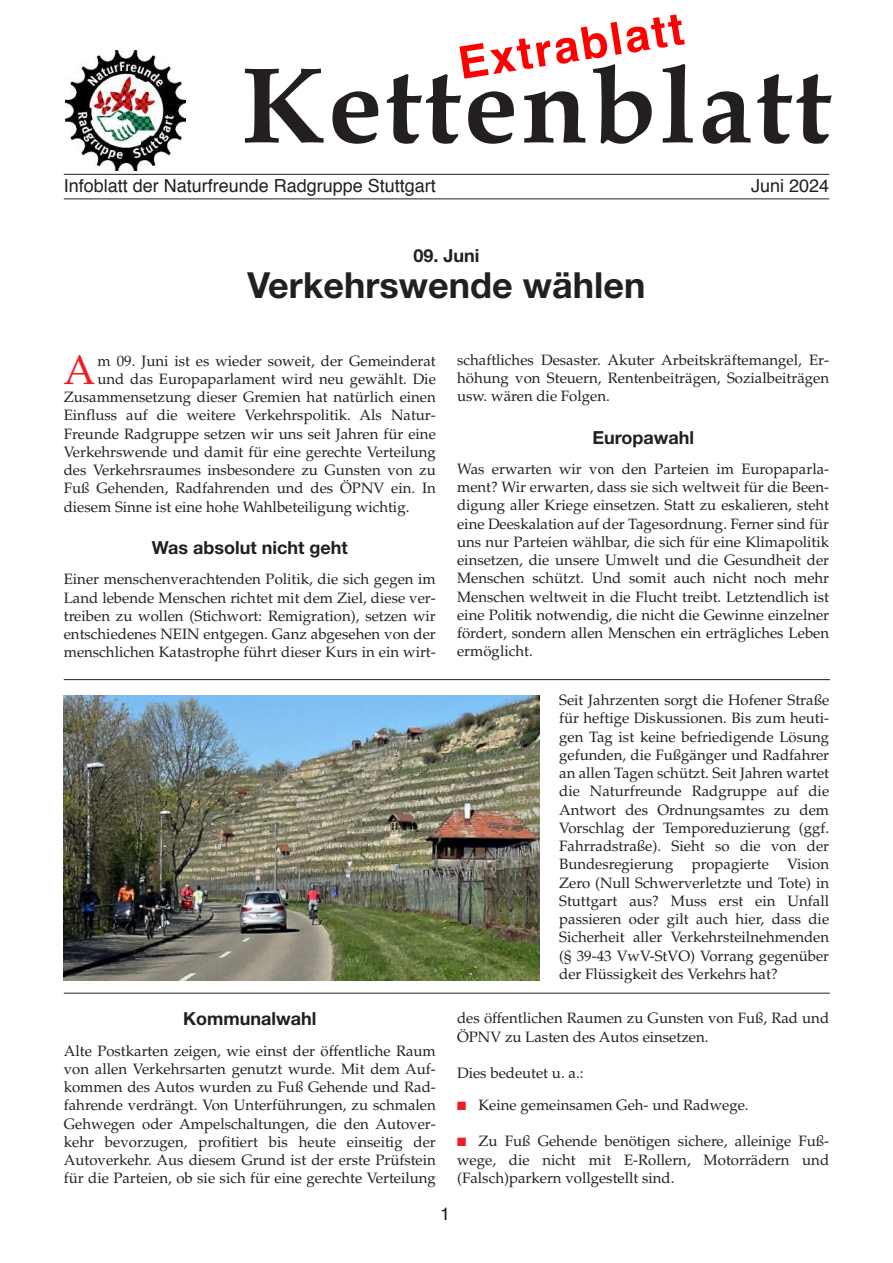
<style>
.page{position:relative;width:893px;height:1263px;background:#fff}
.page>*{position:absolute;margin:0;border:0;box-sizing:border-box;transform-origin:0 0}
.t1{font:700 108px "Book Antiqua";letter-spacing:.03em;color:#231f20}
.t2{font:700 45px "Helvetica";color:#f00}
.t3{font:41.25px "Palatino";color:#ee1d23}
.t4{font:700 36px "Helvetica Neue LT";color:#231f20}
.t5{font:18px "Helvetica";color:#231f20}
.t6{font:700 18px "Helvetica Neue LT";color:#231f20}
.t7{font:15px/18.3px "Palatino";color:#231f20;text-align:justify}
.s1{color:#ee1d23}
</style>
<div class="page">
<img style="left:65px;top:51px;width:120px;height:119px">
<hr style="left:64px;top:174px;width:765px;height:1px;background:#231f20">
<hr style="left:64px;top:199px;width:765px;height:1px;background:#231f20">
<img style="left:64px;top:696px;width:476px;height:284px">
<hr style="left:64px;top:679px;width:766px;height:1px;background:#231f20">
<hr style="left:64px;top:993px;width:766px;height:1px;background:#231f20">
<h2 class="t2" style="left:455px;top:45px;width:229px;rotate:-9deg">E xtrablatt</h2>
<h1 class="t1" style="left:241px;top:43px;width:592px">Kettenblatt</h1>
<p class="t5" style="left:64px;top:178px;width:374px">Infoblatt der Naturfreunde Radgruppe Stuttgart</p>
<p class="t5" style="left:751px;top:178px;width:80px">Juni 2024</p>
<p class="t6" style="left:413px;top:249px;width:68px">09. Juni</p>
<h3 class="t4" style="left:247px;top:273px;width:399px">Verkehrswende wählen</h3>
<h3 class="t3" style="left:63px;top:354px;width:34px">A</h3>
<p class="t7" style="left:98px;top:353px;width:340px">m 09. Juni ist es wieder soweit, der Gemeinderat</p>
<p class="t7" style="left:98px;top:371px;width:340px">und das Europaparlament wird neu gewählt. Die</p>
<p class="t7" style="left:64px;top:389px;width:374px">Zusammensetzung dieser Gremien hat natürlich einen</p>
<p class="t7" style="left:64px;top:408px;width:374px">Einfluss auf die weitere Verkehrspolitik. Als Natur-</p>
<p class="t7" style="left:64px;top:426px;width:374px">Freunde Radgruppe setzen wir uns seit Jahren für eine</p>
<p class="t7" style="left:64px;top:444px;width:374px">Verkehrswende und damit für eine gerechte Verteilung</p>
<p class="t7" style="left:64px;top:462px;width:374px">des Verkehrsraumes insbesondere zu Gunsten von zu</p>
<p class="t7" style="left:64px;top:481px;width:374px">Fuß Gehenden, Radfahrenden und des ÖPNV ein. In</p>
<p class="t7" style="left:64px;top:499px;width:347px">diesem Sinne ist eine hohe Wahlbeteiligung wichtig.</p>
<p class="t6" style="left:152px;top:541px;width:197px">Was absolut nicht geht</p>
<p class="t7" style="left:64px;top:572px;width:374px">Einer menschenverachtenden Politik, die sich gegen im Land lebende Menschen richtet mit dem Ziel, diese ver&shy;treiben zu wollen (Stichwort: Remigration), setzen wir entschiedenes NEIN entgegen. Ganz abgesehen von der menschlichen Katastrophe führt dieser Kurs in ein wirt-</p>
<p class="t7" style="left:457px;top:352px;width:374px">schaftliches Desaster. Akuter Arbeitskräftemangel, Er&shy;höhung von Steuern, Rentenbeiträgen, Sozialbeiträgen usw. wären die Folgen.</p>
<p class="t6" style="left:592px;top:431px;width:103px">Europawahl</p>
<p class="t7" style="left:457px;top:461px;width:374px">Was erwarten wir von den Parteien im Europaparla&shy;ment? Wir erwarten, dass sie sich weltweit für die Been&shy;digung aller Kriege einsetzen. Statt zu eskalieren, steht eine Deeskalation auf der Tagesordnung. Ferner sind für uns nur Parteien wählbar, die sich für eine Klimapolitik einsetzen, die unsere Umwelt und die Gesundheit der Menschen schützt. Und somit auch nicht noch mehr Menschen weltweit in die Flucht treibt. Letztendlich ist eine Politik notwendig, die nicht die Gewinne einzelner fördert, sondern allen Menschen ein erträgliches Leben ermöglicht.</p>
<p class="t7" style="left:559px;top:692px;width:272px">Seit Jahrzenten sorgt die Hofener Straße für heftige Diskussionen. Bis zum heuti&shy;gen Tag ist keine befriedigende Lösung gefunden, die Fußgänger und Radfahrer an allen Tagen schützt. Seit Jahren wartet die Naturfreunde Radgruppe auf die Antwort des Ordnungsamtes zu dem Vorschlag der Temporeduzierung (ggf.<br>Fahrradstraße). Sieht so die von der Bundesregierung propagierte Vision Zero (Null Schwerverletzte und Tote) in Stuttgart aus? Muss erst ein Unfall passieren oder gilt auch hier, dass die Sicherheit aller Verkehrsteilnehmenden (§ 39-43 VwV-StVO) Vorrang gegenüber der Flüssigkeit des Verkehrs hat?</p>
<p class="t6" style="left:183px;top:1012px;width:135px">Kommunalwahl</p>
<p class="t7" style="left:64px;top:1043px;width:374px">Alte Postkarten zeigen, wie einst der öffentliche Raum von allen Verkehrsarten genutzt wurde. Mit dem Auf&shy;kommen des Autos wurden zu Fuß Gehende und Rad&shy;fahrende verdrängt. Von Unterführungen, zu schmalen Gehwegen oder Ampelschaltungen, die den Autover&shy;kehr bevorzugen, profitiert bis heute einseitig der Autoverkehr. Aus diesem Grund ist der erste Prüfstein für die Parteien, ob sie sich für eine gerechte Verteilung</p>
<p class="t5" style="left:440px;top:1206px;width:12px">1</p>
<p class="t7" style="left:457px;top:1011px;width:374px">des öffentlichen Raumen zu Gunsten von Fuß, Rad und<br>ÖPNV zu Lasten des Autos einsetzen.</p>
<p class="t7" style="left:457px;top:1066px;width:128px">Dies bedeutet u. a.:</p>
<p class="t7" style="left:457px;top:1097px;width:293px"><span class="s1">■</span> Keine gemeinsamen Geh- und Radwege.</p>
<p class="t7" style="left:457px;top:1134px;width:374px"><span class="s1">■</span> Zu Fuß Gehende benötigen sichere, alleinige Fuß&shy;wege, die nicht mit E-Rollern, Motorrädern und (Falsch)parkern vollgestellt sind.</p>
</div>
